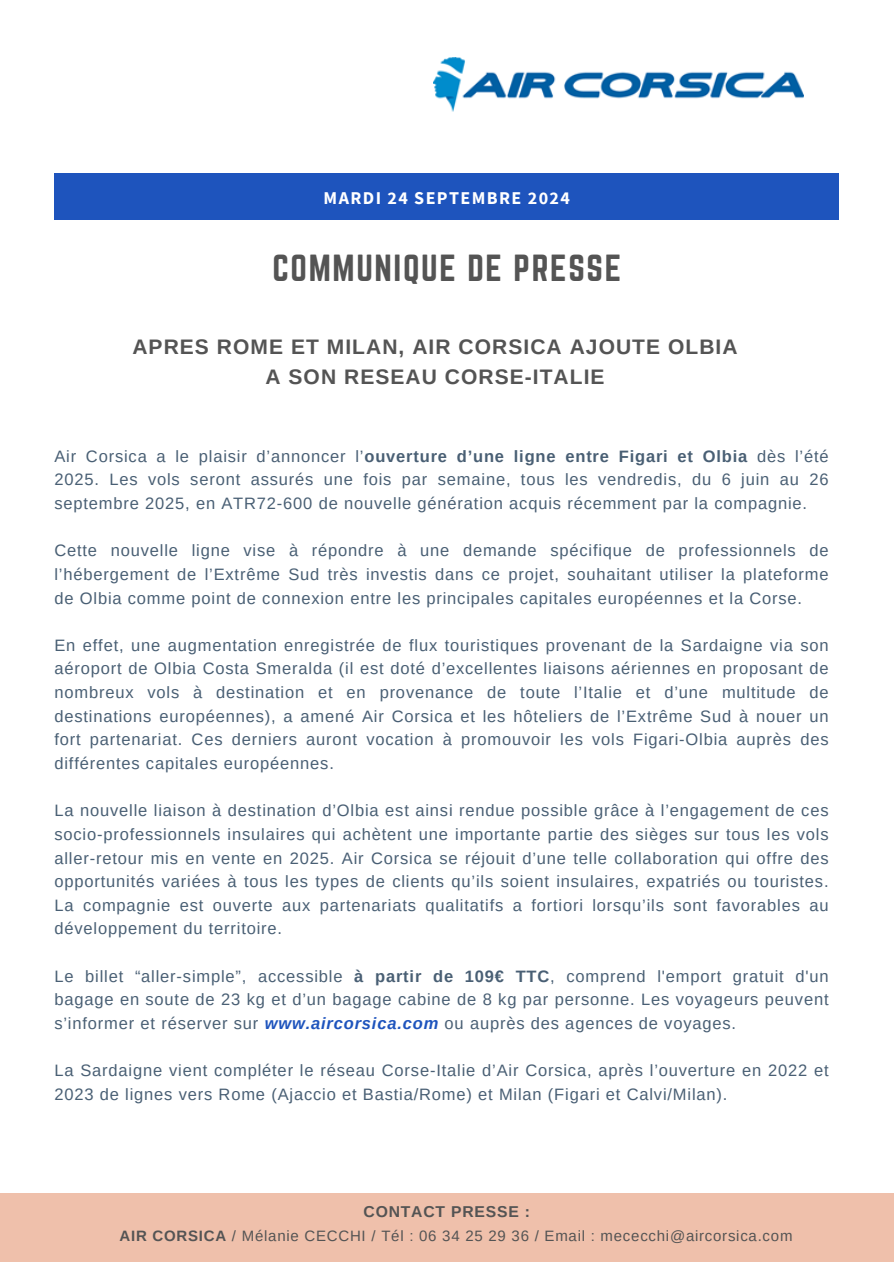
<style>
.page{position:relative;width:894px;height:1264px;background:#fff}
.page>*{position:absolute;margin:0;border:0;box-sizing:border-box;transform-origin:0 0}
.t1{font:33px "Norwester";letter-spacing:.05em;color:#545454}
.t2{font:700 21px/30.3px "Arimo";letter-spacing:.05em;color:#545454;text-align:center}
.t3{font:700 18px "Source Sans Pro";letter-spacing:.075em;color:#fff}
.t4{font:16.5px/23.7px "Arimo";letter-spacing:.05em;color:#495f74;text-align:justify}
.t5{font:700 15.75px "Arimo";letter-spacing:.05em;color:#545454}
.t6{font:15px "Arimo";letter-spacing:.05em;color:#545454}
.s1{font-weight:700}
.s2{font-weight:700;font-style:italic;color:#1e54bd}
</style>
<div class="page">
<div style="left:54px;top:173px;width:785px;height:46px;background:#1e54bd"></div>
<img style="left:433px;top:57px;width:370px;height:54px">
<div style="left:0;top:1192px;width:893px;height:69px;background:#efc0ab"></div>
<p class="t3" style="left:323px;top:187px;width:248px">MARDI 24 SEPTEMBRE 2024</p>
<p class="t1" style="left:272px;top:247px;width:350px">COMMUNIQUE DE PRESSE</p>
<h1 class="t2" style="left:132px;top:331px;width:606px">APRES ROME ET MILAN, AIR CORSICA AJOUTE OLBIA<br>A SON RESEAU CORSE-ITALIE</h1>
<h2 class="t4" style="left:54px;top:444px;width:775px">Air Corsica a le plaisir d’annoncer l’<span class="s1">ouverture d’une ligne entre Figari et Olbia</span> dès l’été 2025. Les vols seront assurés une fois par semaine, tous les vendredis, du 6 juin au 26 septembre 2025, en ATR72-600 de nouvelle génération acquis récemment par la compagnie.</h2>
<h4 class="t4" style="left:54px;top:538px;width:775px">Cette nouvelle ligne vise à répondre à une demande spécifique de professionnels de l’hébergement de l’Extrême Sud très investis dans ce projet, souhaitant utiliser la plateforme de Olbia comme point de connexion entre les principales capitales européennes et la Corse.</h4>
<h4 class="t4" style="left:54px;top:633px;width:775px">En effet, une augmentation enregistrée de flux touristiques provenant de la Sardaigne via son aéroport de Olbia Costa Smeralda (il est doté d’excellentes liaisons aériennes en proposant de nombreux vols à destination et en provenance de toute l’Italie et d’une multitude de destinations européennes), a amené Air Corsica et les hôteliers de l’Extrême Sud à nouer un fort partenariat. Ces derniers auront vocation à promouvoir les vols Figari-Olbia auprès des différentes capitales européennes.</h4>
<h4 class="t4" style="left:54px;top:798px;width:775px">La nouvelle liaison à destination d’Olbia est ainsi rendue possible grâce à l’engagement de ces socio-professionnels insulaires qui achètent une importante partie des sièges sur tous les vols aller-retour mis en vente en 2025. Air Corsica se réjouit d’une telle collaboration qui offre des opportunités variées à tous les types de clients qu’ils soient insulaires, expatriés ou touristes.<br>La compagnie est ouverte aux partenariats qualitatifs a fortiori lorsqu’ils sont favorables au développement du territoire.</h4>
<h4 class="t4" style="left:54px;top:964px;width:775px">Le billet “aller-simple”, accessible <span class="s1">à partir de 109€ TTC</span>, comprend l'emport gratuit d'un bagage en soute de 23 kg et d’un bagage cabine de 8 kg par personne. Les voyageurs peuvent s’informer et réserver sur <span class="s2">www.aircorsica.com</span> ou auprès des agences de voyages.</h4>
<h4 class="t4" style="left:54px;top:1058px;width:775px">La Sardaigne vient compléter le réseau Corse-Italie d’Air Corsica, après l’ouverture en 2022 et<br>2023 de lignes vers Rome (Ajaccio et Bastia/Rome) et Milan (Figari et Calvi/Milan).</h4>
<h4 class="t5" style="left:363px;top:1202px;width:168px">CONTACT PRESSE :</h4>
<h5 class="t6" style="left:119px;top:1227px;width:674px"><span class="s1">AIR CORSICA</span> / Mélanie CECCHI / Tél : 06 34 25 29 36 / Email : mececchi@aircorsica.com</h5>
</div>
